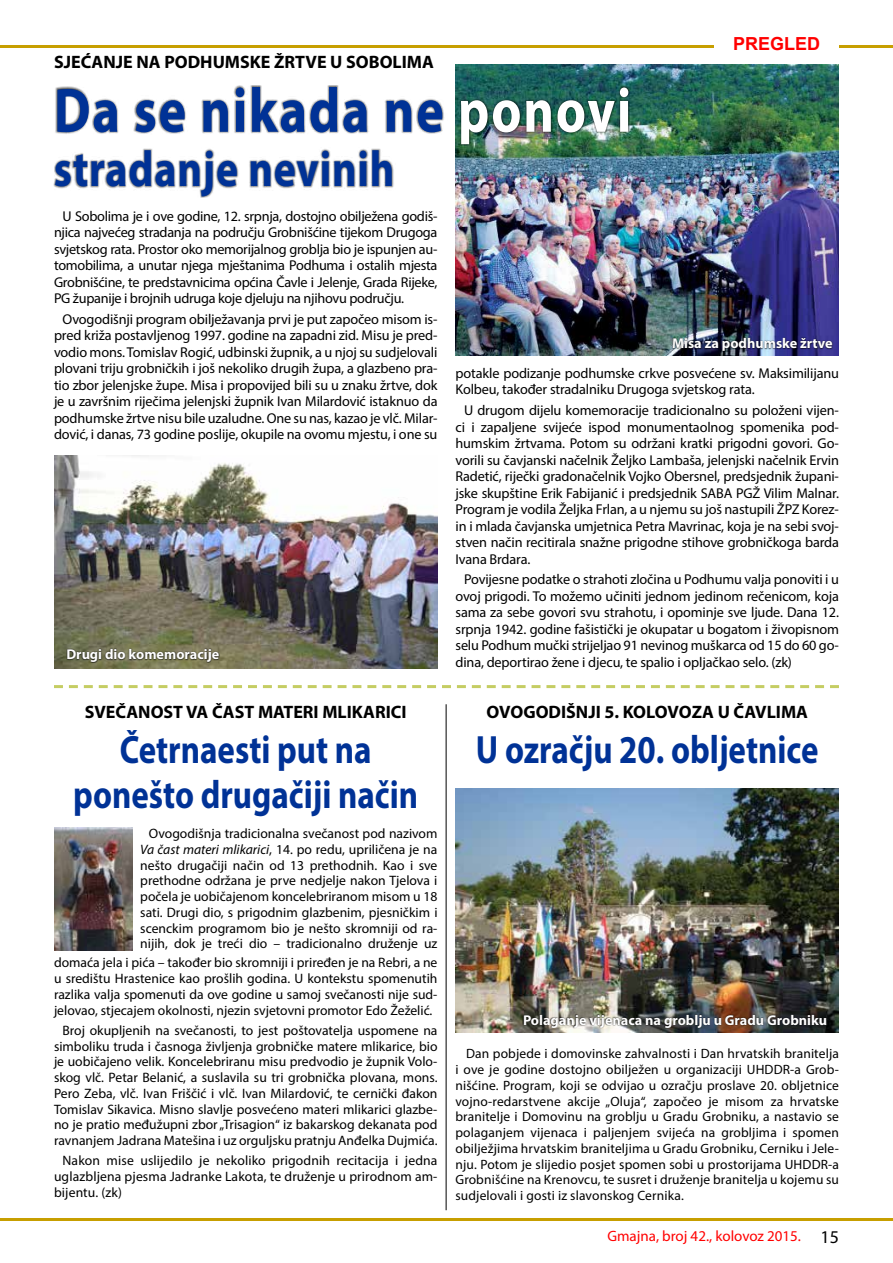
<style>
.page{position:relative;width:893px;height:1263px;background:#fff}
.page>*{position:absolute;margin:0;border:0;box-sizing:border-box;transform-origin:0 0}
.t1{font:700 63px "Myriad Pro";letter-spacing:.035em;color:#003296;scale:.83 1}
.t2{font:700 50.4px "Myriad Pro";letter-spacing:.02em;color:#003296;scale:.83 1}
.t3{font:700 39.6px/45px "Myriad Pro";color:#003296;text-align:center;scale:.83 1}
.t4{font:700 18px "Myriad Pro";color:#000}
.t5{font:700 18px "Arial";color:#f00}
.t6{font:15px "Myriad Pro";color:#f00}
.t7{font:14.25px/16.5px "Myriad Pro";letter-spacing:-.01em;color:#000;text-align:justify}
.t8{font:700 14.25px "Myriad Pro";color:#fff}
.t9{font:13.65px/15.8px "Myriad Pro";color:#000;text-align:justify}
.t10{font:13.5px/15.8px "Myriad Pro";letter-spacing:.01em;color:#000;text-align:justify}
.s1{color:#fff}
.s2{font-style:italic}
.s3{font-size:18px;color:#000}
</style>
<div class="page">
<hr style="left:0;top:45px;width:893px;height:3px;background:#c79f00">
<hr style="left:0;top:1218px;width:893px;height:2px;background:#c79f00">
<img style="left:54px;top:828px;width:78px;height:122px">
<img style="left:455px;top:64px;width:384px;height:291px">
<img style="left:54px;top:456px;width:383px;height:213px">
<img style="left:54px;top:85px;width:576px;height:113px">
<div style="left:714px;top:35px;width:125px;height:18px;background:#fff"></div>
<svg style="left:54px;top:685px;width:785px;height:3px"></svg>
<img style="left:455px;top:788px;width:384px;height:244px">
<hr style="left:446px;top:704px;width:1px;height:506px;background:#000">
<svg style="left:671px;top:337px;width:162px;height:15px;background:#2c3154"></svg>
<svg style="left:66px;top:648px;width:154px;height:15px;background:#55553c"></svg>
<img style="left:523px;top:1013px;width:305px;height:16px">
<p class="t4" style="left:54px;top:50px;width:381px">SJEĆANJE NA PODHUMSKE ŽRTVE U SOBOLIMA</p>
<h1 class="t1" style="left:54px;top:69px;width:697px">Da se nikada ne <span class="s1">ponovi</span></h1>
<h2 class="t2" style="left:54px;top:136px;width:412px">stradanje nevinih</h2>
<p class="t5" style="left:733px;top:32px;width:89px">PREGLED</p>
<p class="t7" style="left:54px;top:207px;width:385px;text-indent:9px">U Sobolima je i ove godine, 12. srpnja, dostojno obilježena godiš&shy;njica najvećeg stradanja na području Grobnišćine tijekom Drugoga svjetskog rata. Prostor oko memorijalnog groblja bio je ispunjen au&shy;tomobilima, a unutar njega mještanima Podhuma i ostalih mjesta Grobnišćine, te predstavnicima općina Čavle i Jelenje, Grada Rijeke, PG županije i brojnih udruga koje djeluju na njihovu području.</p>
<p class="t7" style="left:54px;top:311px;width:385px;text-align:center">Ovogodišnji program obilježavanja prvi je put započeo misom is&shy;pred križa postavljenog 1997. godine na zapadni zid. Misu je pred&shy;vodio mons. Tomislav Rogić, udbinski župnik, a u njoj su sudjelovali plovani triju grobničkih i još nekoliko drugih župa, a glazbeno pra&shy;tio zbor jelenjske župe. Misa i propovijed bili su u znaku žrtve, dok je u završnim riječima jelenjski župnik Ivan Milardović istaknuo da podhumske žrtve nisu bile uzaludne. One su nas, kazao je vlč. Milar&shy;dović, i danas, 73 godine poslije, okupile na ovomu mjestu, i one su</p>
<p class="t8" style="left:66px;top:645px;width:155px">Drugi dio komemoracije</p>
<p class="t4" style="left:85px;top:700px;width:323px">SVEČANOST VA ČAST MATERI MLIKARICI</p>
<h3 class="t3" style="left:73px;top:726px;width:417px">Četrnaesti put na ponešto drugačiji način</h3>
<p class="t9" style="left:140px;top:825px;width:299px;text-indent:9px">Ovogodišnja tradicionalna svečanost pod nazivom <span class="s2">Va čast materi mlikarici</span>, 14. po redu, upriličena je na nešto drugačiji način od 13 prethodnih. Kao i sve prethodne održana je prve nedjelje nakon Tjelova i počela je uobičajenom koncelebriranom misom u 18 sati. Drugi dio, s prigodnim glazbenim, pjesničkim i scenckim programom bio je nešto skromniji od ra&shy;nijih, dok je treći dio – tradicionalno druženje uz</p>
<p class="t9" style="left:54px;top:955px;width:385px">domaća jela i pića – također bio skromniji i priređen je na Rebri, a ne u središtu Hrastenice kao prošlih godina. U kontekstu spomenutih razlika valja spomenuti da ove godine u samoj svečanosti nije sud&shy;jelovao, stjecajem okolnosti, njezin svjetovni promotor Edo Žeželić.</p>
<p class="t9" style="left:54px;top:1022px;width:385px;text-indent:9px">Broj okupljenih na svečanosti, to jest poštovatelja uspomene na simboliku truda i časnoga življenja grobničke matere mlikarice, bio je uobičajeno velik. Koncelebriranu misu predvodio je župnik Volo&shy;skog vlč. Petar Belanić, a suslavila su tri grobnička plovana, mons.<br>Pero Zeba, vlč. Ivan Friščić i vlč. Ivan Milardović, te cernički đakon Tomislav Sikavica. Misno slavlje posvećeno materi mlikarici glazbe&shy;no je pratio međužupni zbor „Trisagion“ iz bakarskog dekanata pod ravnanjem Jadrana Matešina i uz orguljsku pratnju Anđelka Dujmića.</p>
<p class="t9" style="left:54px;top:1152px;width:385px;text-indent:9px">Nakon mise uslijedilo je nekoliko prigodnih recitacija i jedna uglazbljena pjesma Jadranke Lakota, te druženje u prirodnom am&shy;bijentu. (zk)</p>
<p class="t8" style="left:672px;top:334px;width:162px">Misa za podhumske žrtve</p>
<p class="t7" style="left:455px;top:365px;width:385px">potakle podizanje podhumske crkve posvećene sv. Maksimilijanu<br>Kolbeu, također stradalniku Drugoga svjetskog rata.</p>
<p class="t7" style="left:455px;top:402px;width:385px;text-indent:9px">U drugom dijelu komemoracije tradicionalno su položeni vijen&shy;ci i zapaljene svijeće ispod monumentaolnog spomenika pod&shy;humskim žrtvama. Potom su održani kratki prigodni govori. Go&shy;vorili su čavjanski načelnik Željko Lambaša, jelenjski načelnik Ervin Radetić, riječki gradonačelnik Vojko Obersnel, predsjednik župani&shy;jske skupštine Erik Fabijanić i predsjednik SABA PGŽ Vilim Malnar.<br>Program je vodila Željka Frlan, a u njemu su još nastupili ŽPZ Korez&shy;in i mlada čavjanska umjetnica Petra Mavrinac, koja je na sebi svoj&shy;stven način recitirala snažne prigodne stihove grobničkoga barda Ivana Brdara.</p>
<p class="t7" style="left:455px;top:571px;width:385px;text-indent:9px">Povijesne podatke o strahoti zločina u Podhumu valja ponoviti i u ovoj prigodi. To možemo učiniti jednom jedinom rečenicom, koja sama za sebe govori svu strahotu, i opominje sve ljude. Dana 12. srpnja 1942. godine fašistički je okupatar u bogatom i živopisnom selu Podhum mučki strijeljao 91 nevinog muškarca od 15 do 60 go&shy;dina, deportirao žene i djecu, te spalio i opljačkao selo. (zk)</p>
<p class="t4" style="left:486px;top:700px;width:323px">OVOGODIŠNJI 5. KOLOVOZA U ČAVLIMA</p>
<h3 class="t3" style="left:476px;top:726px;width:414px">U ozračju 20. obljetnice</h3>
<p class="t8" style="left:523px;top:1011px;width:306px">Polaganje vijenaca na groblju u Gradu Grobniku</p>
<p class="t10" style="left:455px;top:1046px;width:385px;text-indent:11px">Dan pobjede i domovinske zahvalnosti i Dan hrvatskih branitelja i ove je godine dostojno obilježen u organizaciji UHDDR-a Grob&shy;nišćine. Program, koji se odvijao u ozračju proslave 20. obljetnice vojno-redarstvene akcije „Oluja“, započeo je misom za hrvatske branitelje i Domovinu na groblju u Gradu Grobniku, a nastavio se polaganjem vijenaca i paljenjem svijeća na grobljima i spomen obilježjima hrvatskim braniteljima u Gradu Grobniku, Cerniku i Jele&shy;nju. Potom je slijedio posjet spomen sobi u prostorijama UHDDR-a Grobnišćine na Krenovcu, te susret i druženje branitelja u kojemu su sudjelovali i gosti iz slavonskog Cernika.</p>
<p class="t6" style="left:607px;top:1226px;width:233px">Gmajna, broj 42., kolovoz 2015. <span class="s3">15</span></p>
</div>
